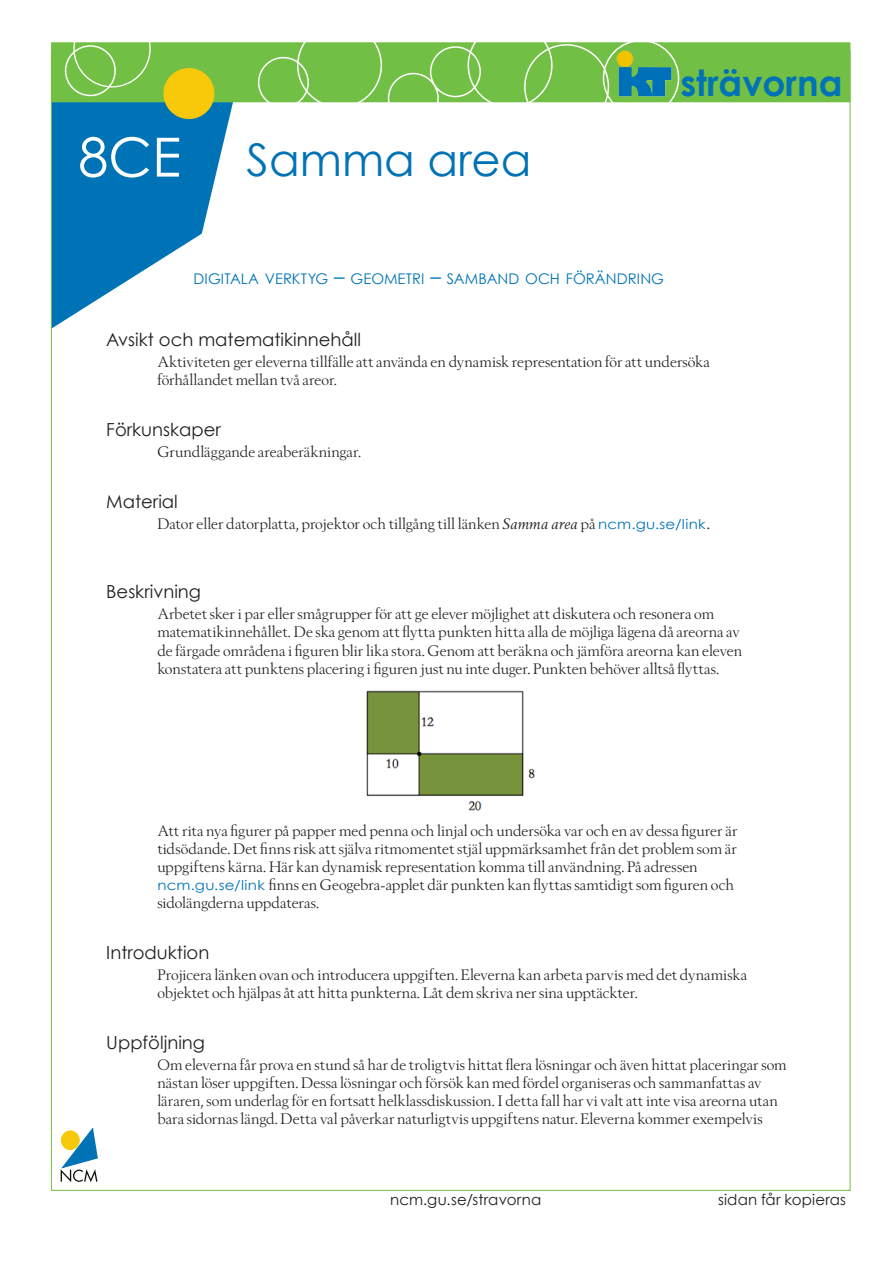
<style>
.page{position:relative;width:893px;height:1263px;background:#fff}
.page>*{position:absolute;margin:0;border:0;box-sizing:border-box;transform-origin:0 0}
.L-målkod{font:54px "Century Gothic";color:#fff}
.L-titel{font:45px "Century Gothic";color:#0073b6}
.t1{font:700 36px "Century Gothic";color:#0073b6}
.L-rubrik{font:18px "Century Gothic";color:#231f20}
.L-bröd{font:15px/18px "Berling Nova Display Pro";letter-spacing:.005em;color:#231f20}
.t2{font:15px "Century Gothic";letter-spacing:.015em;color:#231f20}
.L-måltext{font:14.7px "Century Gothic";letter-spacing:.005em;color:#0073b6}
.s1{font-size:21px}
.s2{font-style:italic}
.s3{font-family:"Century Gothic";font-size:13.5px;color:#0073b6}
.s4{font-family:"Century Gothic";font-size:13.5px}
</style>
<div class="page">
<svg style="left:61px;top:1128px;width:37px;height:54px"></svg>
<svg style="left:53px;top:102px;width:181px;height:226px"></svg>
<div style="left:51px;top:42px;width:799px;height:60px;background:#71bf44"></div>
<div style="left:73px;top:10px;width:78px;height:77px;border:1px solid #fff;border-radius:50%"></div>
<div style="left:65px;top:45px;width:51px;height:51px;border:2px solid #fff;border-radius:50%"></div>
<div style="left:258px;top:57px;width:51px;height:51px;border:2px solid #fff;border-radius:50%"></div>
<div style="left:297px;top:23px;width:85px;height:85px;border:2px solid #fff;border-radius:50%"></div>
<div style="left:388px;top:73px;width:51px;height:51px;border:2px solid #fff;border-radius:50%"></div>
<div style="left:430px;top:46px;width:51px;height:51px;border:2px solid #fff;border-radius:50%"></div>
<div style="left:468px;top:23px;width:85px;height:85px;border:2px solid #fff;border-radius:50%"></div>
<div style="left:524px;top:44px;width:85px;height:85px;border:2px solid #fff;border-radius:50%"></div>
<div style="left:603px;top:40px;width:76px;height:76px;border:2px solid #fff;border-radius:50%"></div>
<div style="left:164px;top:69px;width:50px;height:49px;background:#f8c90b;border-radius:50%"></div>
<div style="left:163px;top:68px;width:51px;height:51px;border:2px solid #f8c90b;border-radius:50%"></div>
<img style="left:613px;top:48px;width:63px;height:54px">
<img style="left:366px;top:690px;width:169px;height:121px">
<p class="L-målkod" style="left:78px;top:124px;width:104px">8CE</p>
<p class="L-titel" style="left:247px;top:133px;width:286px">Samma area</p>
<h3 class="t1" style="left:680px;top:60px;width:164px">strävorna</h3>
<p class="L-måltext" style="left:193px;top:270px;width:472px">DIGITALA VERKTYG <span class="s1">–</span> GEOMETRI <span class="s1">–</span> SAMBAND OCH FÖRÄNDRING</p>
<p class="L-rubrik" style="left:106px;top:329px;width:256px">Avsikt och matematikinnehåll</p>
<p class="L-bröd" style="left:157px;top:353px;width:554px">Aktiviteten ger eleverna tillfälle att använda en dynamisk representation för att undersöka förhållandet mellan två areor.</p>
<p class="L-rubrik" style="left:106px;top:419px;width:116px">Förkunskaper</p>
<p class="L-bröd" style="left:157px;top:443px;width:205px">Grundläggande areaberäkningar.</p>
<p class="L-rubrik" style="left:106px;top:491px;width:73px">Material</p>
<p class="L-bröd" style="left:157px;top:515px;width:554px">Dator eller datorplatta, projektor och tillgång till länken <span class="s2">Samma area</span> på <span class="s3">ncm.gu.se/link</span><span class="s4">.</span></p>
<p class="L-rubrik" style="left:106px;top:581px;width:96px">Beskrivning</p>
<p class="L-bröd" style="left:157px;top:605px;width:558px">Arbetet sker i par eller smågrupper för att ge elever möjlighet att diskutera och resonera om</p>
<p class="L-bröd" style="left:157px;top:623px;width:586px">matematikinnehållet. De ska genom att flytta punkten hitta alla de möjliga lägena då areorna av de färgade områdena i figuren blir lika stora. Genom att beräkna och jämföra areorna kan eleven konstatera att punktens placering i figuren just nu inte duger. Punkten behöver alltså flyttas.</p>
<p class="L-bröd" style="left:157px;top:821px;width:582px">Att rita nya figurer på papper med penna och linjal och undersöka var och en av dessa figurer är tidsödande. Det finns risk att själva ritmomentet stjäl uppmärksamhet från det problem som är uppgiftens kärna. Här kan dynamisk representation komma till användning. På adressen <span class="s3">ncm.gu.se/link</span> finns en Geogebra-applet där punkten kan flyttas samtidigt som figuren och sidolängderna uppdateras.</p>
<p class="L-rubrik" style="left:106px;top:941px;width:105px">Introduktion</p>
<p class="L-bröd" style="left:157px;top:965px;width:591px">Projicera länken ovan och introducera uppgiften. Eleverna kan arbeta parvis med det dynamiska objektet och hjälpas åt att hitta punkterna. Låt dem skriva ner sina upptäckter.</p>
<p class="L-rubrik" style="left:106px;top:1031px;width:100px">Uppföljning</p>
<p class="L-bröd" style="left:157px;top:1055px;width:631px">Om eleverna får prova en stund så har de troligtvis hittat flera lösningar och även hittat placeringar som nästan löser uppgiften. Dessa lösningar och försök kan med fördel organiseras och sammanfattas av läraren, som underlag för en fortsatt helklassdiskussion. I detta fall har vi valt att inte visa areorna utan bara sidornas längd. Detta val påverkar naturligtvis uppgiftens natur. Eleverna kommer exempelvis</p>
<p class="t2" style="left:390px;top:1190px;width:153px">ncm.gu.se/stravorna</p>
<p class="t2" style="left:718px;top:1190px;width:130px">sidan får kopieras</p>
</div>
